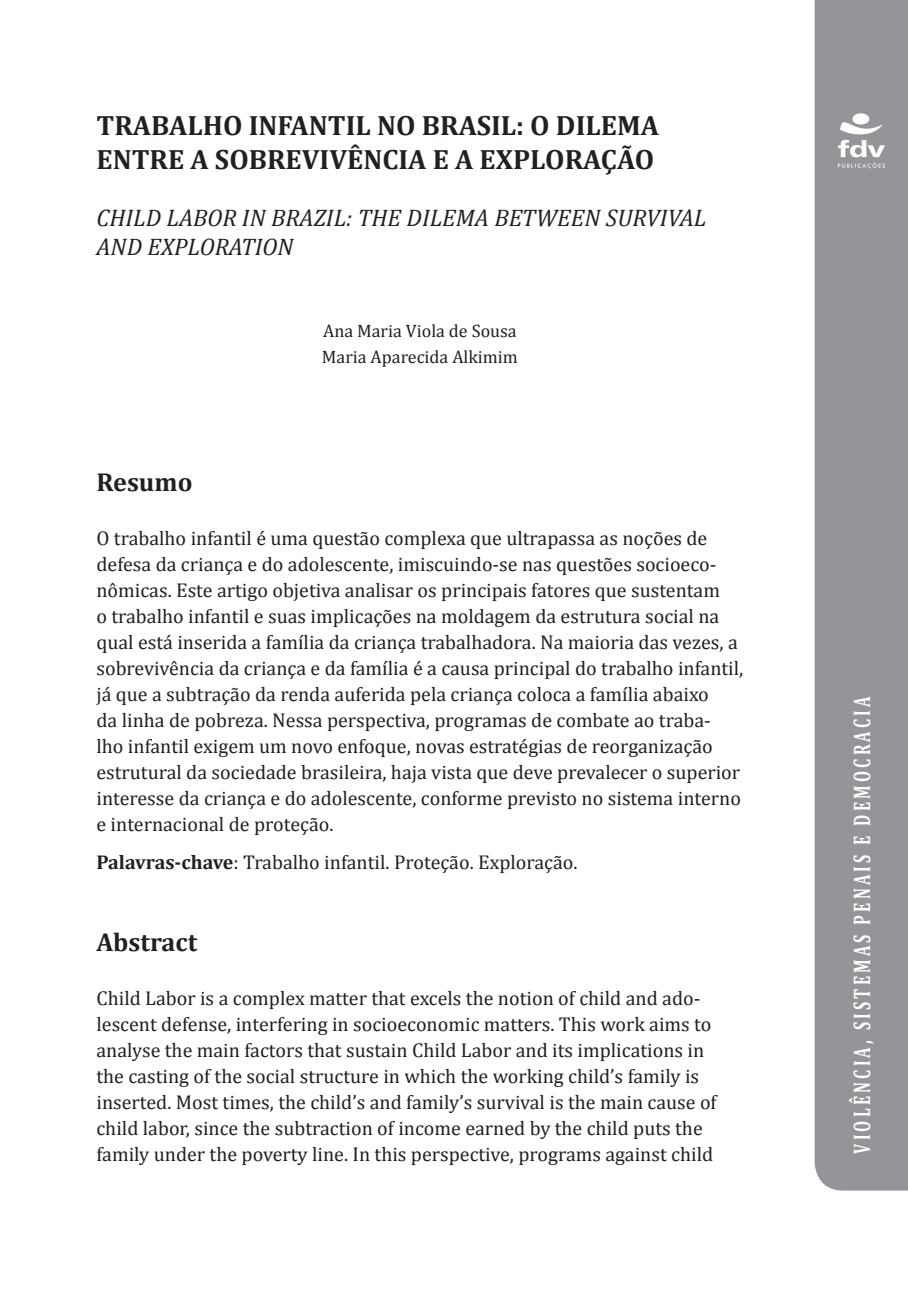
<style>
.page{position:relative;width:908px;height:1304px;background:#fff}
.page>*{position:absolute;margin:0;border:0;box-sizing:border-box;transform-origin:0 0}
.t1{font:700 28px "Cambria";color:#231f20}
.t2{font:700 26px "Cambria";color:#231f20}
.t3{font:italic 24px/28.8px "Cambria";color:#231f20}
.t4{font:700 24px "Cambria";letter-spacing:.2em;color:#fff;scale:.67 1}
.t5{font:20px/26px "Cambria";color:#231f20}
.t6{font:18px/26px "Cambria";color:#231f20}
.s1{font-weight:700}
</style>
<div class="page">
<div style="left:814px;top:0;width:93px;height:1191px;background:#939598"></div>
<svg style="left:837px;top:113px;width:47px;height:56px"></svg>
<h1 class="t1" style="left:96px;top:106px;width:19px">TRA</h1>
<h1 class="t1" style="left:151px;top:106px;width:157px">BALHO INFANTIL</h1>
<h1 class="t1" style="left:377px;top:106px;width:216px">NO BRASIL: O DILEMA</h1>
<h1 class="t1" style="left:96px;top:139px;width:19px">ENTRE</h1>
<h1 class="t1" style="left:190px;top:139px;width:174px">A SOBREVIVÊNCIA</h1>
<h1 class="t1" style="left:432px;top:139px;width:116px">E A EXPLORA</h1>
<h1 class="t1" style="left:600px;top:139px;width:52px">ÇÃO</h1>
<p class="t3" style="left:96px;top:202px;width:611px">CHILD LABOR IN BRAZIL: THE DILEMA BETWEEN SURVIVAL<br>AND EXPLORATION</p>
<h2 class="t2" style="left:96px;top:464px;width:97px">Resumo</h2>
<p class="t6" style="left:322px;top:318px;width:197px">Ana Maria Viola de Sousa<br>Maria Aparecida Alkimim</p>
<p class="t5" style="left:96px;top:525px;width:648px">O trabalho infantil é uma questão complexa que ultrapassa as noções de defesa da criança e do adolescente, imiscuindo-se nas questões socioeco&shy;nômicas. Este artigo objetiva analisar os principais fatores que sustentam<br>o trabalho infantil e suas implicações na moldagem da estrutura social na qual está inserida a família da criança trabalhadora. Na maioria das vezes, a sobrevivência da criança e da família é a causa principal do trabalho infantil, já que a subtração da renda auferida pela criança coloca a família abaixo<br>da linha de pobreza. Nessa perspectiva, programas de combate ao traba-<br>lho infantil exigem um novo enfoque, novas estratégias de reorganização estrutural da sociedade brasileira, haja vista que deve prevalecer o superior interesse da criança e do adolescente, conforme previsto no sistema interno e internacional de proteção.</p>
<p class="t5" style="left:96px;top:849px;width:482px"><span class="s1">Palavras-chave</span>: Trabalho infantil. Proteção. Exploração.</p>
<h2 class="t2" style="left:96px;top:924px;width:103px">Abstract</h2>
<p class="t5" style="left:96px;top:985px;width:621px">Child Labor is a complex matter that excels the notion of child and ado&shy;lescent defense, interfering in socioeconomic matters. This work aims to analyse the main factors that sustain Child Labor and its implications in the casting of the social structure in which the working child’s family is inserted. Most times, the child’s and family’s survival is the main cause of child labor, since the subtraction of income earned by the child puts the family under the poverty line. In this perspective, programs against child</p>
<p class="t4" style="left:844px;top:1154px;width:684px;rotate:-90deg">Violência, Sistemas Penais e Democracia</p>
</div>
